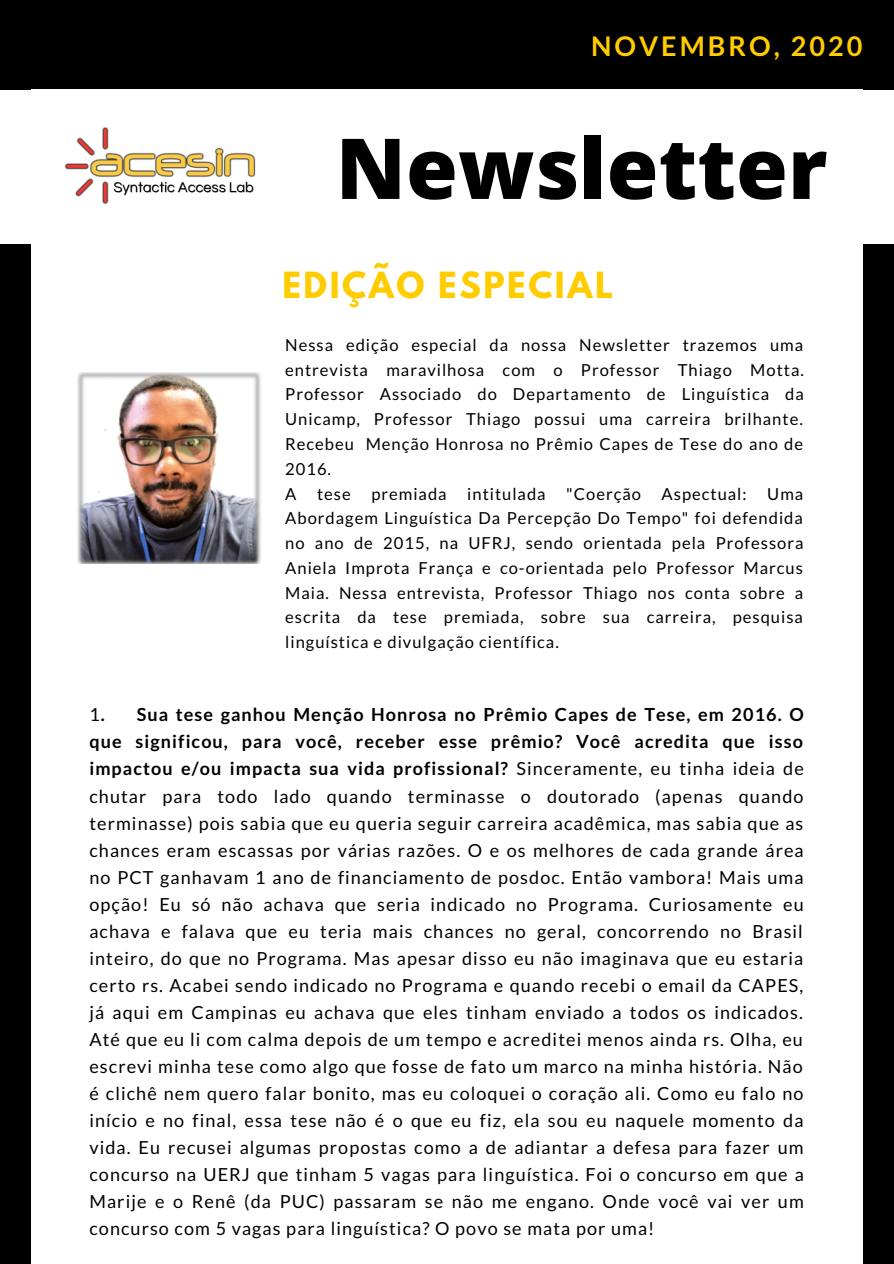
<style>
.page{position:relative;width:894px;height:1264px;background:#fff}
.page>*{position:absolute;margin:0;border:0;box-sizing:border-box;transform-origin:0 0}
.t1{font:800 84px "Open Sans";color:#000}
.t2{font:700 31.95px "League Spartan";letter-spacing:.08em;color:#fc0}
.t3{font:700 27px "Lato";letter-spacing:.11em;color:#fc0}
.t4{font:18px/27px "Lato";letter-spacing:.06em;color:#000;text-align:justify}
.t5{font:16.5px/24.8px "Lato";letter-spacing:.06em;color:#000}
.s1{font-weight:700}
</style>
<div class="page">
<div style="left:0;top:0;width:893px;height:1263px;background:#000"></div>
<div style="left:32px;top:89px;width:830px;height:1174px;background:#fff"></div>
<div style="left:0;top:90px;width:893px;height:153px;background:#fff"></div>
<img style="left:78px;top:372px;width:183px;height:192px">
<img style="left:64px;top:127px;width:192px;height:77px">
<h3 class="t3" style="left:591px;top:30px;width:273px">NOVEMBRO, 2020</h3>
<h1 class="t1" style="left:335px;top:109px;width:493px">Newsletter</h1>
<h2 class="t2" style="left:282px;top:269px;width:332px">EDIÇÃO ESPECIAL</h2>
<p class="t5" style="left:285px;top:332px;width:520px">Nessa edição especial da nossa Newsletter trazemos uma entrevista maravilhosa com o Professor Thiago Motta.<br>Professor Associado do Departamento de Linguística da Unicamp, Professor Thiago possui uma carreira brilhante.<br>Recebeu Menção Honrosa no Prêmio Capes de Tese do ano de 2016.<br>A tese premiada intitulada "Coerção Aspectual: Uma Abordagem Linguística Da Percepção Do Tempo" foi defendida no ano de 2015, na UFRJ, sendo orientada pela Professora Aniela Improta França e co-orientada pelo Professor Marcus Maia. Nessa entrevista, Professor Thiago nos conta sobre a escrita da tese premiada, sobre sua carreira, pesquisa linguística e divulgação científica.</p>
<p class="t4" style="left:89px;top:701px;width:715px">1<span class="s1">. Sua tese ganhou Menção Honrosa no Prêmio Capes de Tese, em 2016. O que significou, para você, receber esse prêmio? Você acredita que isso impactou e/ou impacta sua vida profissional?</span> Sinceramente, eu tinha ideia de chutar para todo lado quando terminasse o doutorado (apenas quando terminasse) pois sabia que eu queria seguir carreira acadêmica, mas sabia que as chances eram escassas por várias razões. O e os melhores de cada grande área no PCT ganhavam 1 ano de financiamento de posdoc. Então vambora! Mais uma opção! Eu só não achava que seria indicado no Programa. Curiosamente eu achava e falava que eu teria mais chances no geral, concorrendo no Brasil inteiro, do que no Programa. Mas apesar disso eu não imaginava que eu estaria certo rs. Acabei sendo indicado no Programa e quando recebi o email da CAPES, já aqui em Campinas eu achava que eles tinham enviado a todos os indicados.<br>Até que eu li com calma depois de um tempo e acreditei menos ainda rs. Olha, eu escrevi minha tese como algo que fosse de fato um marco na minha história. Não é clichê nem quero falar bonito, mas eu coloquei o coração ali. Como eu falo no início e no final, essa tese não é o que eu fiz, ela sou eu naquele momento da vida. Eu recusei algumas propostas como a de adiantar a defesa para fazer um concurso na UERJ que tinham 5 vagas para linguística. Foi o concurso em que a Marije e o Renê (da PUC) passaram se não me engano. Onde você vai ver um concurso com 5 vagas para linguística? O povo se mata por uma!</p>
</div>
